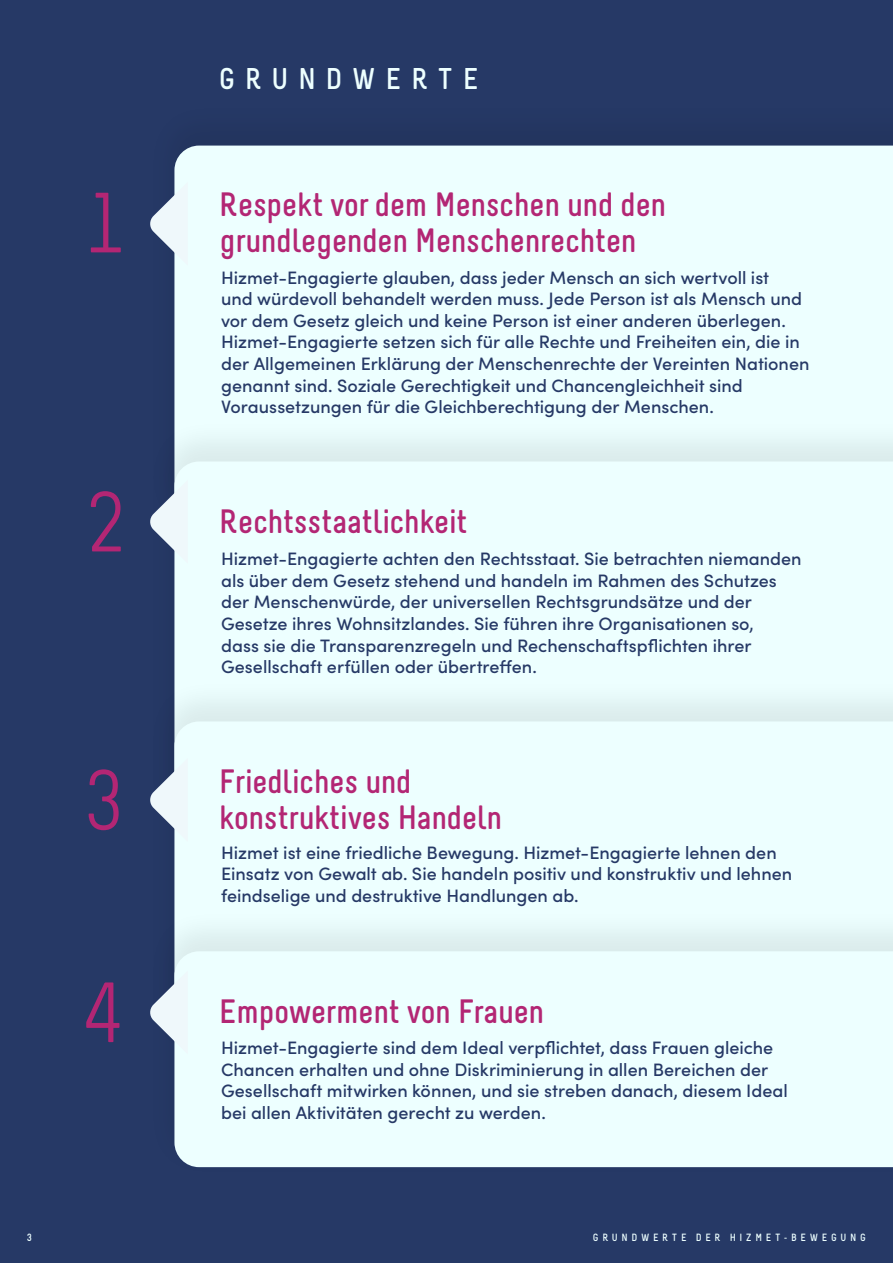
<style>
.page{position:relative;width:893px;height:1263px;background:#263966}
.page>*{position:absolute;margin:0;border:0;box-sizing:border-box;transform-origin:0 0}
.t1{font:85.2px "Melbourne";color:#b32674}
.t2{font:700 33.75px/36px "Melbourne";letter-spacing:-.015em;color:#b32674}
.t3{font:700 30px "Melbourne";letter-spacing:.33em;color:#edffff}
.t4{font:500 18px/21.6px "Sofia Pro";color:#263966}
.t5{font:700 10.5px "Melbourne";letter-spacing:.36em;color:#edffff}
</style>
<div class="page">
<div style="left:174px;top:146px;width:719px;height:272px;background:#edffff"></div>
<div style="left:147px;top:418px;width:746px;height:425px;background:#000;opacity:.08"></div>
<div style="left:174px;top:461px;width:719px;height:217px;background:#edffff"></div>
<div style="left:147px;top:678px;width:746px;height:382px;background:#000;opacity:.08"></div>
<div style="left:174px;top:721px;width:719px;height:186px;background:#edffff"></div>
<div style="left:147px;top:907px;width:746px;height:270px;background:#000;opacity:.08"></div>
<div style="left:174px;top:951px;width:719px;height:216px;background:#edffff"></div>
<svg style="left:150px;top:182px;width:38px;height:84px"></svg>
<svg style="left:149px;top:480px;width:39px;height:84px"></svg>
<svg style="left:149px;top:970px;width:39px;height:84px"></svg>
<svg style="left:149px;top:758px;width:39px;height:84px"></svg>
<h1 class="t1" style="left:88px;top:179px;width:37px">1</h1>
<h1 class="t1" style="left:87px;top:478px;width:38px">2</h1>
<h1 class="t1" style="left:84px;top:756px;width:41px">3</h1>
<h1 class="t1" style="left:83px;top:968px;width:42px">4</h1>
<h3 class="t3" style="left:219px;top:61px;width:261px">GRUNDWERTE</h3>
<h2 class="t2" style="left:219px;top:186px;width:449px">Respekt vor dem Menschen und den grundlegenden Menschenrechten</h2>
<p class="t4" style="left:221px;top:265px;width:590px">Hizmet-Engagierte glauben, dass jeder Mensch an sich wertvoll ist<br>und würdevoll behandelt werden muss. Jede Person ist als Mensch und vor dem Gesetz gleich und keine Person ist einer anderen überlegen.<br>Hizmet-Engagierte setzen sich für alle Rechte und Freiheiten ein, die in der Allgemeinen Erklärung der Menschenrechte der Vereinten Nationen genannt sind. Soziale Gerechtigkeit und Chancengleichheit sind Voraussetzungen für die Gleichberechtigung der Menschen.</p>
<h2 class="t2" style="left:219px;top:503px;width:250px">Rechtsstaatlichkeit</h2>
<p class="t4" style="left:221px;top:547px;width:582px">Hizmet-Engagierte achten den Rechtsstaat. Sie betrachten niemanden als über dem Gesetz stehend und handeln im Rahmen des Schutzes der Menschenwürde, der universellen Rechtsgrundsätze und der Gesetze ihres Wohnsitzlandes. Sie führen ihre Organisationen so,<br>dass sie die Transparenzregeln und Rechenschaftspflichten ihrer Gesellschaft erfüllen oder übertreffen.</p>
<h2 class="t2" style="left:219px;top:763px;width:285px">Friedliches und konstruktives Handeln</h2>
<p class="t4" style="left:221px;top:841px;width:573px">Hizmet ist eine friedliche Bewegung. Hizmet-Engagierte lehnen den<br>Einsatz von Gewalt ab. Sie handeln positiv und konstruktiv und lehnen feindselige und destruktive Handlungen ab.</p>
<h2 class="t2" style="left:219px;top:994px;width:327px">Empowerment von Frauen</h2>
<p class="t4" style="left:221px;top:1036px;width:568px">Hizmet-Engagierte sind dem Ideal verpflichtet, dass Frauen gleiche Chancen erhalten und ohne Diskriminierung in allen Bereichen der Gesellschaft mitwirken können, und sie streben danach, diesem Ideal bei allen Aktivitäten gerecht zu werden.</p>
<p class="t5" style="left:27px;top:1231px;width:7px">3</p>
<p class="t5" style="left:593px;top:1231px;width:274px">GRUNDWERTE DER HIZMET-BEWEGUNG</p>
</div>
